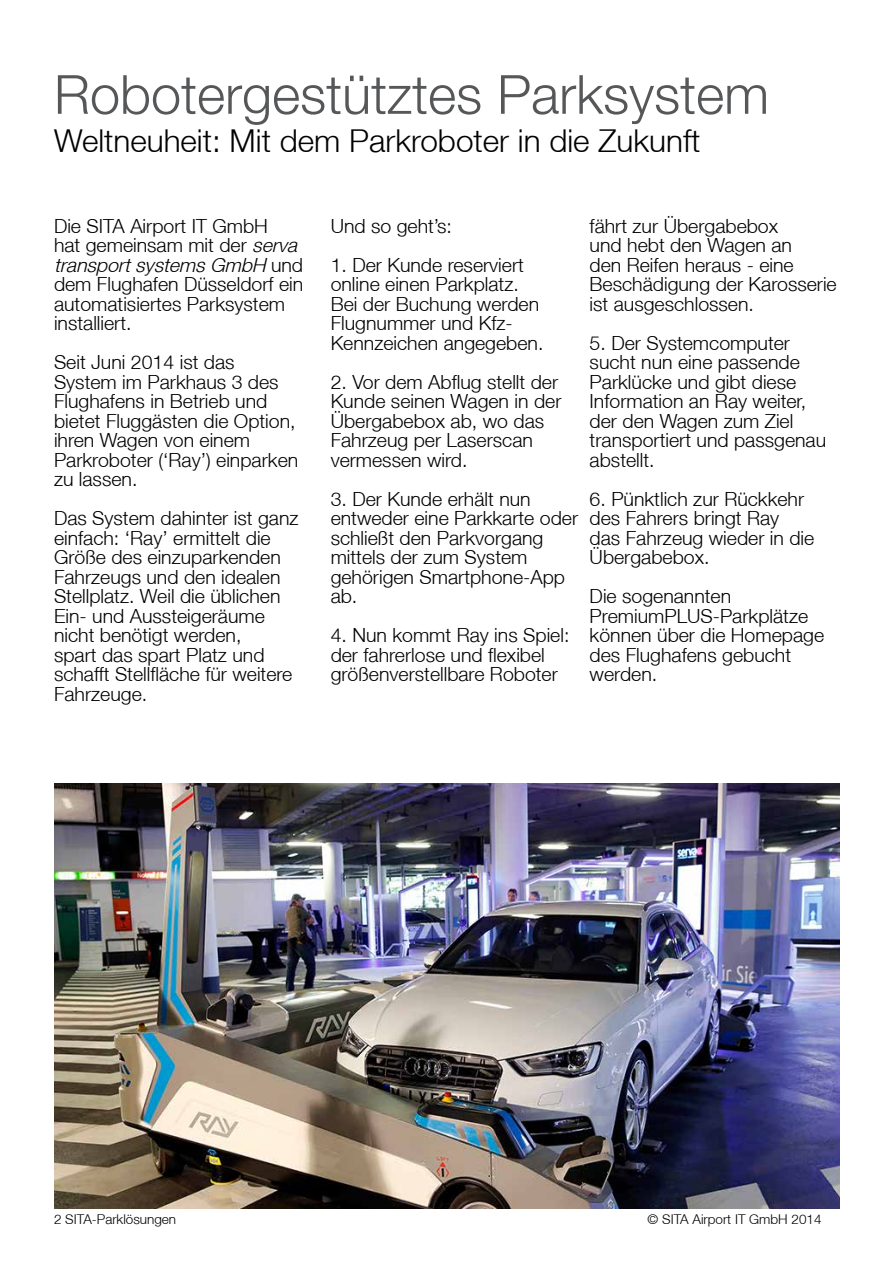
<style>
.page{position:relative;width:893px;height:1263px;background:#fff}
.page>*{position:absolute;margin:0;border:0;box-sizing:border-box;transform-origin:0 0}
.t1{font:300 54px "Helvetica Neue";color:#555759}
.t2{font:300 31.5px "Helvetica Neue";color:#000}
.t3{font:300 19.5px/19.5px "Helvetica Neue";color:#000}
.t4{font:300 13.5px "Helvetica Neue";color:#000}
.s1{font-style:italic}
</style>
<div class="page">
<img style="left:54px;top:783px;width:785px;height:426px">
<h1 class="t1" style="left:54px;top:62px;width:717px">Robotergestütztes Parksystem</h1>
<h2 class="t2" style="left:54px;top:121px;width:648px">Weltneuheit: Mit dem Parkroboter in die Zukunft</h2>
<p class="t3" style="left:54px;top:215px;width:251px">Die SITA Airport IT GmbH<br>hat gemeinsam mit der <span class="s1">serva transportsystemsGmbH</span> u n d dem Flughafen Düsseldorf ein automatisiertes Parksystem installiert.</p>
<p class="t3" style="left:54px;top:352px;width:246px">Seit Juni 2014 ist das<br>System im Parkhaus 3 des<br>Flughafens in Betrieb und bietet Fluggästen die Option, ihren Wagen von einem<br>Parkroboter (‘Ray’) einparken zu lassen.</p>
<p class="t3" style="left:54px;top:508px;width:246px">Das System dahinter ist ganz einfach: ‘Ray’ ermittelt die<br>Größe des einzuparkenden<br>Fahrzeugs und den idealen<br>Stellplatz. Weil die üblichen<br>Ein- und Aussteigeräume nicht benötigt werden,<br>spart das spart Platz und schafft Stellfläche für weitere<br>Fahrzeuge.</p>
<p class="t3" style="left:331px;top:215px;width:123px">Und so geht’s:</p>
<p class="t3" style="left:331px;top:254px;width:214px">1. Der Kunde reserviert online einen Parkplatz.<br>Bei der Buchung werden<br>Flugnummer und Kfz-<br>Kennzeichen angegeben.</p>
<p class="t3" style="left:331px;top:371px;width:232px">2. Vor dem Abflug stellt der<br>Kunde seinen Wagen in der<br>Übergabebox ab, wo das<br>Fahrzeug per Laserscan vermessen wird.</p>
<p class="t3" style="left:331px;top:488px;width:249px">3. Der Kunde erhält nun entweder eine Parkkarte oder schließt den Parkvorgang mittels der zum System gehörigen Smartphone-App ab.</p>
<p class="t3" style="left:331px;top:625px;width:240px">4. Nun kommt Ray ins Spiel: der fahrerlose und flexibel größenverstellbare Roboter</p>
<p class="t3" style="left:590px;top:215px;width:249px">fährt zur Übergabebox<br>und hebt den Wagen an<br>den Reifen heraus - eine<br>Beschädigung der Karosserie ist ausgeschlossen.</p>
<p class="t3" style="left:590px;top:332px;width:238px">5. Der Systemcomputer sucht nun eine passende<br>Parklücke und gibt diese<br>Information an Ray weiter, der den Wagen zum Ziel transportiert und passgenau abstellt.</p>
<p class="t3" style="left:590px;top:488px;width:226px">6. Pünktlich zur Rückkehr des Fahrers bringt Ray das Fahrzeug wieder in die<br>Übergabebox.</p>
<p class="t3" style="left:590px;top:586px;width:236px">Die sogenannten<br>PremiumPLUS-Parkplätze können über die Homepage des Flughafens gebucht werden.</p>
<p class="t4" style="left:54px;top:1211px;width:124px">2 SITA-Parklösungen</p>
<p class="t4" style="left:648px;top:1211px;width:175px">© SITA Airport IT GmbH 2014</p>
</div>
